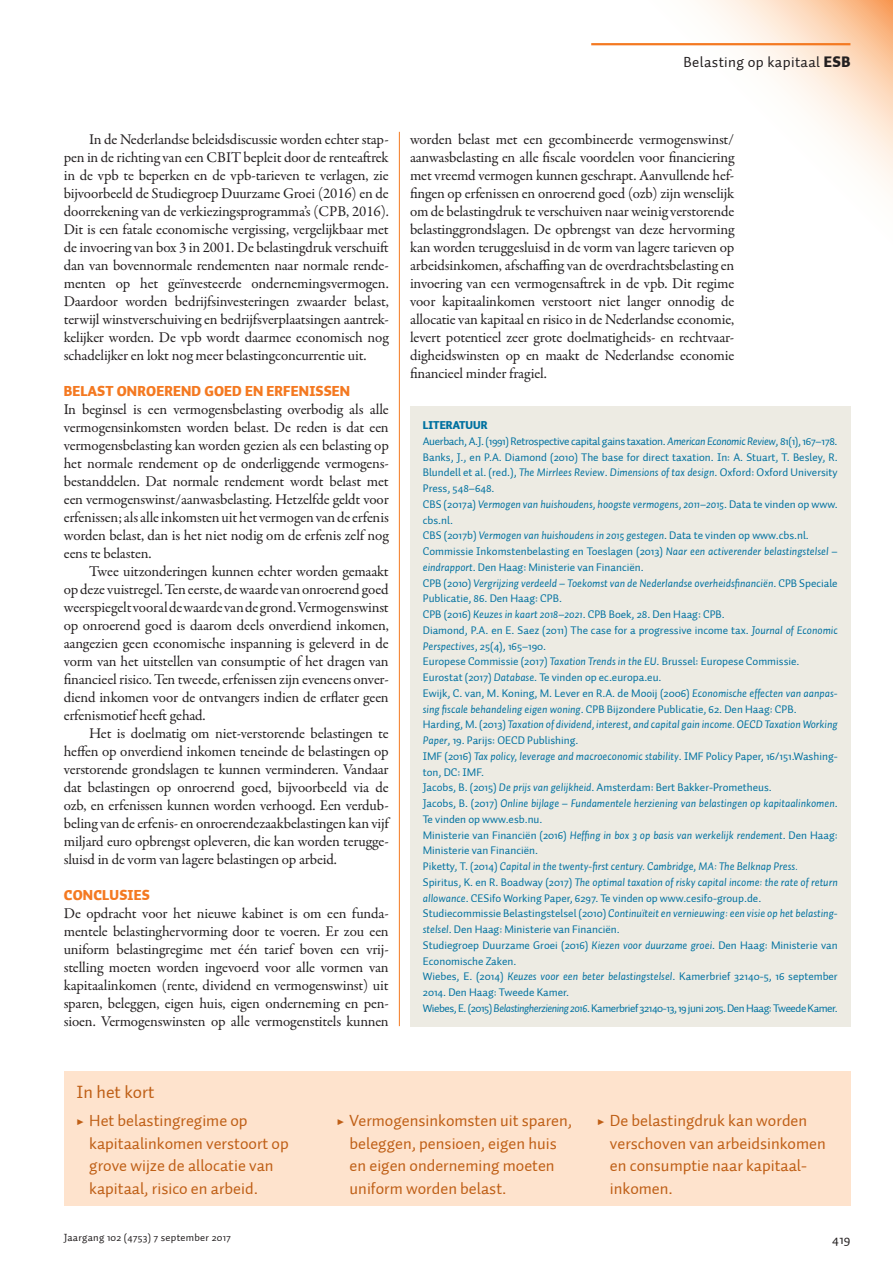
<style>
.page{position:relative;width:893px;height:1263px;background:#fff}
.page>*{position:absolute;margin:0;border:0;box-sizing:border-box;transform-origin:0 0}
.KDK1_FiguurKop{font:18px "Auto 1";color:#bf5f16}
.t1{font:16.5px/22.5px "Auto 1";color:#bf5f16}
.PLAT_VervolgAlinea{font:15px/18px "Garamond Premr Pro";letter-spacing:-.01em;color:#231f20;text-align:justify}
.PLAT_EersteAlinea{font:15px/18px "Garamond Premr Pro";letter-spacing:-.01em;color:#231f20;text-align:justify}
.t2{font:15px "Auto 1";letter-spacing:.025em;color:#231f20}
.PTK1_Tussenkop{font:900 14.25px "Auto 1";letter-spacing:.01em;color:#f47921}
.t3{font:13.5px "Auto 1";color:#231f20}
.KDPT_LiteratuurTekst{font:11.25px/15.8px "Auto 1";color:#0071a0}
.KDPT_LiteratuurTekst-2{font:italic 11.25px/15.8px "Auto 1";color:#0071a0}
.KDPT_LiteratuurTekst-3{font:11.25px "Auto 1";letter-spacing:-.03em;color:#0071a0}
.KDPT_LiteratuurTekst-4{font:11.25px "Auto 1";letter-spacing:-.04em;color:#0071a0}
.KDK1_LiteratuurKop{font:900 11.25px "Auto 1";color:#0071a0}
.t4{font:10.5px "Auto 1";letter-spacing:.025em;color:#231f20}
.s1{font-weight:900}
.s2{font-style:italic}
.s3{font-style:normal}
.s4{font-family:"Garamond Premr Pro";font-weight:700}
</style>
<div class="page">
<svg style="left:641px;top:0;width:252px;height:191px"></svg>
<hr style="left:591px;top:43px;width:259px;height:2px;background:#f47921">
<div style="left:64px;top:1071px;width:786px;height:135px;background:#fee3cd"></div>
<div style="left:410px;top:406px;width:440px;height:620px;background:#edebe3"></div>
<hr style="left:399px;top:132px;width:1px;height:894px;background:#f47921">
<h3 class="t2" style="left:683px;top:53px;width:168px">Belasting op kapitaal <span class="s1">ESB</span></h3>
<p class="PLAT_VervolgAlinea" style="left:64px;top:131px;width:327px;text-indent:26px">In de Nederlandse beleidsdiscussie worden echter stap&shy;pen in de richting van een CBIT bepleit door de renteaftrek in de vpb te beperken en de vpb-tarieven te verlagen, zie bijvoorbeeld de Studiegroep Duurzame Groei (2016) en de doorrekening van de verkiezingsprogramma’s (CPB, 2016).<br>Dit is een fatale economische vergissing, vergelijkbaar met de invoering van box 3 in 2001. De belastingdruk verschuift dan van bovennormale rendementen naar normale rende&shy;menten op het geïnvesteerde ondernemingsvermogen.<br>Daardoor worden bedrijfsinvesteringen zwaarder belast, terwijl winstverschuiving en bedrijfsverplaatsingen aantrek&shy;kelijker worden. De vpb wordt daarmee economisch nog schadelijker en lokt nog meer belastingconcurrentie uit.</p>
<p class="PTK1_Tussenkop" style="left:64px;top:382px;width:288px">BELAST ONROEREND GOED EN ERFENISSEN</p>
<p class="PLAT_EersteAlinea" style="left:64px;top:401px;width:327px">In beginsel is een vermogensbelasting overbodig als alle vermogensinkomsten worden belast. De reden is dat een vermogensbelasting kan worden gezien als een belasting op het normale rendement op de onderliggende vermogens&shy;bestanddelen. Dat normale rendement wordt belast met een vermogenswinst/aanwasbelasting. Hetzelfde geldt voor erfenissen; als alle inkomsten uit het vermogen van de erfenis worden belast, dan is het niet nodig om de erfenis zelf nog eens te belasten.</p>
<p class="PLAT_VervolgAlinea" style="left:64px;top:563px;width:326px;text-indent:26px">Twee uitzonderingen kunnen echter worden gemaakt op deze vuistregel. Ten eerste, de waarde van onroerend goed weerspiegelt vooral de waarde van de grond. Vermogenswinst op onroerend goed is daarom deels onverdiend inkomen, aangezien geen economische inspanning is geleverd in de vorm van het uitstellen van consumptie of het dragen van financieel risico. Ten tweede, erfenissen zijn eveneens onver&shy;diend inkomen voor de ontvangers indien de erflater geen erfenismotief heeft gehad.</p>
<p class="PLAT_VervolgAlinea" style="left:64px;top:725px;width:326px;text-indent:26px">Het is doelmatig om niet-verstorende belastingen te heffen op onverdiend inkomen teneinde de belastingen op verstorende grondslagen te kunnen verminderen. Vandaar dat belastingen op onroerend goed, bijvoorbeeld via de ozb, en erfenissen kunnen worden verhoogd. Een verdub&shy;beling van de erfenis- en onroerendezaakbelastingen kan vijf miljard euro opbrengst opleveren, die kan worden terugge&shy;sluisd in de vorm van lagere belastingen op arbeid.</p>
<p class="PTK1_Tussenkop" style="left:64px;top:886px;width:88px">CONCLUSIES</p>
<p class="PLAT_EersteAlinea" style="left:64px;top:905px;width:326px">De opdracht voor het nieuwe kabinet is om een funda&shy;mentele belastinghervorming door te voeren. Er zou een uniform belastingregime met één tarief boven een vrij&shy;stelling moeten worden ingevoerd voor alle vormen van kapitaalinkomen (rente, dividend en vermogenswinst) uit sparen, beleggen, eigen huis, eigen onderneming en pen&shy;sioen. Vermogenswinsten op alle vermogenstitels kunnen</p>
<p class="PLAT_EersteAlinea" style="left:410px;top:131px;width:326px">worden belast met een gecombineerde vermogenswinst/ aanwasbelasting en alle fiscale voordelen voor financiering met vreemd vermogen kunnen geschrapt. Aanvullende hef&shy;fingen op erfenissen en onroerend goed (ozb) zijn wenselijk om de belastingdruk te verschuiven naar weinig verstorende belastinggrondslagen. De opbrengst van deze hervorming kan worden teruggesluisd in de vorm van lagere tarieven op arbeidsinkomen, afschaffing van de overdrachtsbelasting en invoering van een vermogensaftrek in de vpb. Dit regime voor kapitaalinkomen verstoort niet langer onnodig de allocatie van kapitaal en risico in de Nederlandse economie, levert potentieel zeer grote doelmatigheids- en rechtvaar&shy;digheidswinsten op en maakt de Nederlandse economie financieel minder fragiel.</p>
<p class="KDK1_LiteratuurKop" style="left:423px;top:418px;width:66px">LITERATUUR</p>
<p class="KDPT_LiteratuurTekst-3" style="left:423px;top:434px;width:416px">Auerbach, A.J. (1991) Retrospective capital gains taxation. <span class="s2">American Economic Review</span>, 81(1), 167–178.</p>
<p class="KDPT_LiteratuurTekst" style="left:423px;top:449px;width:416px;text-align:justify">Banks, J., en P.A. Diamond (2010) The base for direct taxation. In: A. Stuart, T. Besley, R.<br>Blundell et al. (red.), <span class="s2">The Mirrlees Review</span>. <span class="s2">Dimensions of tax design</span>. Oxford: Oxford University Press, 548–648.</p>
<p class="KDPT_LiteratuurTekst-2" style="left:423px;top:496px;width:416px"><span class="s3">CBS (2017a)</span> Vermogen van huishoudens, hoogste vermogens, 2011–2015<span class="s3">. Data te vinden op www. cbs.nl.</span></p>
<p class="KDPT_LiteratuurTekst" style="left:423px;top:528px;width:388px">CBS (2017b) <span class="s2">Vermogen van huishoudens in 2015 gestegen</span>. Data te vinden op www.cbs.nl.</p>
<p class="KDPT_LiteratuurTekst" style="left:423px;top:544px;width:416px">Commissie Inkomstenbelasting en Toeslagen (2013) <span class="s2">Naar een activerender belastingstelsel – eindrapport</span>. Den Haag: Ministerie van Financiën.</p>
<p class="KDPT_LiteratuurTekst-2" style="left:423px;top:575px;width:416px"><span class="s3">CPB (2010)</span> Vergrijzing verdeeld – Toekomst van de Nederlandse overheidsfinanciën<span class="s3">. CPB Speciale<br>Publicatie, 86. Den Haag: CPB.</span></p>
<p class="KDPT_LiteratuurTekst" style="left:423px;top:607px;width:304px">CPB (2016) <span class="s2">Keuzes in kaart 2018–2021</span>. CPB Boek, 28. Den Haag: CPB.</p>
<p class="KDPT_LiteratuurTekst" style="left:423px;top:622px;width:416px">Diamond, P.A. en E. Saez (2011) The case for a progressive income tax. <span class="s2">Journal of Economic<br>Perspectives</span>, 25(4), 165–190.</p>
<p class="KDPT_LiteratuurTekst" style="left:423px;top:654px;width:378px">Europese Commissie (2017) <span class="s2">Taxation Trends in the EU</span>. Brussel: Europese Commissie.</p>
<p class="KDPT_LiteratuurTekst" style="left:423px;top:670px;width:240px">Eurostat (2017) <span class="s2">Database</span>. Te vinden op ec.europa.eu.</p>
<p class="KDPT_LiteratuurTekst" style="left:423px;top:685px;width:416px">Ewijk, C. van, M. Koning, M. Lever en R.A. de Mooij (2006) <span class="s2">Economische effecten van aanpas&shy;sing fiscale behandeling eigen woning</span>. CPB Bijzondere Publicatie, 62. Den Haag: CPB.</p>
<p class="KDPT_LiteratuurTekst-2" style="left:423px;top:717px;width:416px"><span class="s3">Harding, M. (2013)</span> Taxation of dividend, interest, and capital gain income. OECD Taxation Working<br>Paper<span class="s3">, 19. Parijs: OECD Publishing.</span></p>
<p class="KDPT_LiteratuurTekst" style="left:423px;top:748px;width:416px">IMF (2016) <span class="s2">Tax policy, leverage and macroeconomic stability</span>. IMF Policy Paper, 16/151.Washing&shy;ton, DC: IMF.</p>
<p class="KDPT_LiteratuurTekst" style="left:423px;top:780px;width:350px">Jacobs, B. (2015) <span class="s2">De prijs van gelijkheid</span>. Amsterdam: Bert Bakker-Prometheus.</p>
<p class="KDPT_LiteratuurTekst-2" style="left:423px;top:795px;width:416px"><span class="s3">Jacobs, B. (2017)</span> Online bijlage – Fundamentele herziening van belastingen op kapitaalinkomen<span class="s3">.<br>Te vinden op www.esb.nu.</span></p>
<p class="KDPT_LiteratuurTekst" style="left:423px;top:827px;width:416px">Ministerie van Financiën (2016) <span class="s2">Heffing in box 3 op basis van werkelijk rendement</span>. Den Haag:<br>Ministerie van Financiën.</p>
<p class="KDPT_LiteratuurTekst-2" style="left:423px;top:858px;width:377px"><span class="s3">Piketty, T. (2014)</span> Capital in the twenty-first century. Cambridge, MA: The Belknap Press.</p>
<p class="KDPT_LiteratuurTekst" style="left:423px;top:874px;width:416px">Spiritus, K. en R. Boadway (2017) <span class="s2">The optimal taxation of risky capital income: the rate of return allowance</span>. CESifo Working Paper, 6297. Te vinden op www.cesifo-group.de.</p>
<p class="KDPT_LiteratuurTekst" style="left:423px;top:906px;width:416px">Studiecommissie Belastingstelsel (2010) <span class="s2">Continuïteit en vernieuwing: een visie op het belasting&shy;stelsel</span>. Den Haag: Ministerie van Financiën.</p>
<p class="KDPT_LiteratuurTekst" style="left:423px;top:937px;width:416px">Studiegroep Duurzame Groei (2016) <span class="s2">Kiezen voor duurzame groei</span>. Den Haag: Ministerie van<br>Economische Zaken.</p>
<p class="KDPT_LiteratuurTekst" style="left:423px;top:969px;width:416px">Wiebes, E. (2014) <span class="s2">Keuzes voor een beter belastingstelsel</span>. Kamerbrief 32140-5, 16 september<br>2014. Den Haag: Tweede Kamer.</p>
<p class="KDPT_LiteratuurTekst-4" style="left:423px;top:1001px;width:416px">Wiebes, E. (2015) <span class="s2">Belastingherziening 2016</span>. Kamerbrief 32140-13, 19 juni 2015. Den Haag: Tweede Kamer.</p>
<p class="KDK1_FiguurKop" style="left:77px;top:1081px;width:80px">In het kort</p>
<p class="t1" style="left:89px;top:1110px;width:201px;text-indent:-13px"><span class="s4">▶</span> Het belastingregime op kapitaalinkomen verstoort op grove wijze de allocatie van kapitaal, risico en arbeid.</p>
<p class="t1" style="left:350px;top:1110px;width:224px;text-indent:-13px"><span class="s4">▶</span> Vermogensinkomsten uit sparen, beleggen, pensioen, eigen huis en eigen onderneming moeten uniform worden belast.</p>
<p class="t1" style="left:610px;top:1110px;width:217px;text-indent:-13px"><span class="s4">▶</span> De belastingdruk kan worden verschoven van arbeidsinkomen en consumptie naar kapitaal&shy;inkomen.</p>
<p class="t4" style="left:64px;top:1231px;width:169px">Jaargang 102 (4753) 7 september 2017</p>
<p class="t3" style="left:832px;top:1231px;width:20px">419</p>
</div>
